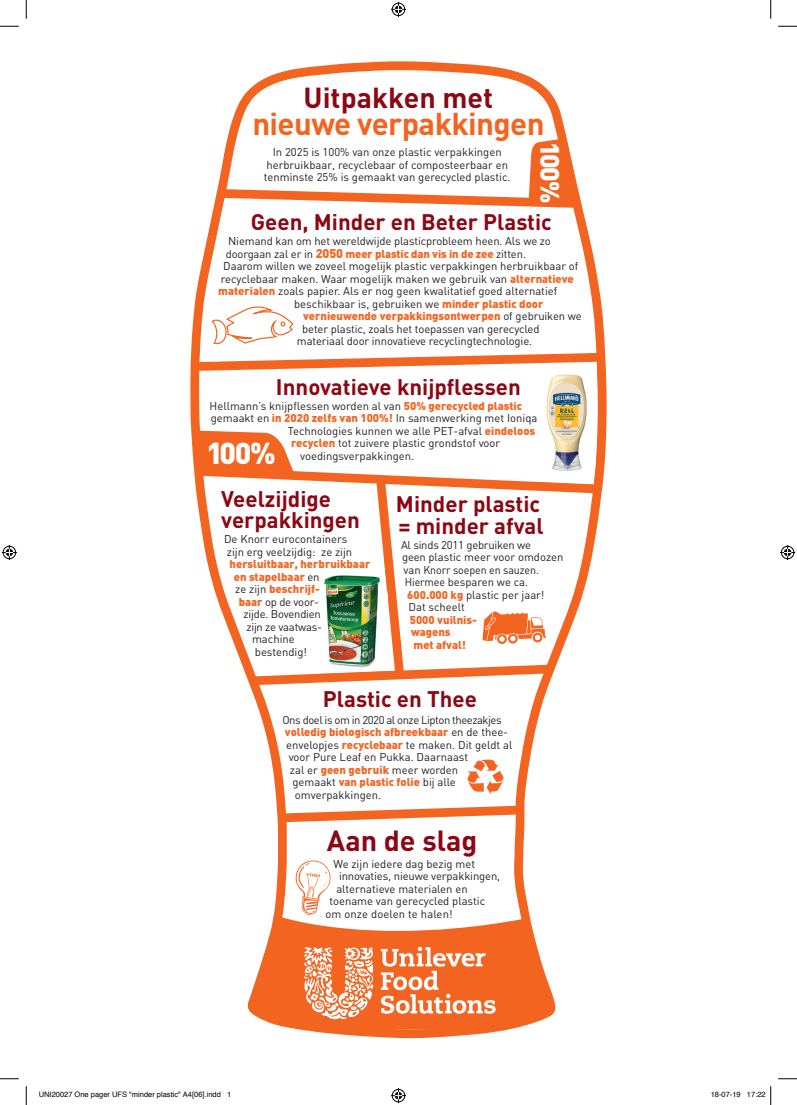
<style>
.page{position:relative;width:797px;height:1105px;background:#fff}
.page>*{position:absolute;margin:0;border:0;box-sizing:border-box;transform-origin:0 0}
.t1{font:700 31.25px "DIN";letter-spacing:-.02em;color:#f36421}
.t2{font:900 29.88px "DIN";color:#fff}
.t3{font:700 28.75px "DIN";color:#8c0714}
.t4{font:700 28.62px "DIN";color:#8c0714}
.t5{font:900 26.25px "DIN";color:#fff}
.t6{font:700 22.25px/21.2px "DIN";color:#8c0714}
.t7{font:11.25px/12.5px "DIN";color:#231f20;text-align:center}
.t8{font:900 11.25px/12.5px "DIN";color:#f36421}
.t9{font:11.25px "DIN";letter-spacing:-.02em;color:#231f20}
.t10{font:11.25px "DIN";letter-spacing:-.04em;color:#231f20}
.t11{font:11.25px "DIN";color:#231f20;scale:.95 1}
.t12{font:7.5px "Helvetica";color:#000}
.s1{font-weight:400;color:#231f20}
.s2{font-size:12.5px}
.s3{font-weight:900;color:#f36421}
</style>
<div class="page">
<svg style="left:190px;top:61px;width:416px;height:953px"></svg>
<svg style="left:235px;top:923px;width:318px;height:116px;fill:#f36421"></svg>
<svg style="left:281px;top:806px;width:239px;height:16px"></svg>
<svg style="left:196px;top:353px;width:406px;height:18px"></svg>
<img style="left:538px;top:366px;width:58px;height:65px">
<img style="left:596px;top:366px;width:6px;height:65px">
<svg style="left:278px;top:860px;width:247px;height:80px"></svg>
<svg style="left:467px;top:759px;width:36px;height:35px"></svg>
<svg style="left:220px;top:138px;width:356px;height:70px"></svg>
<svg style="left:211px;top:305px;width:82px;height:39px"></svg>
<svg style="left:195px;top:431px;width:408px;height:254px"></svg>
<svg style="left:381px;top:947px;width:114px;height:67px"></svg>
<svg style="left:304px;top:947px;width:69px;height:72px"></svg>
<svg style="left:0;top:25px;width:19px;height:2px"></svg>
<svg style="left:778px;top:25px;width:19px;height:2px"></svg>
<svg style="left:0;top:1078px;width:19px;height:1px"></svg>
<svg style="left:778px;top:1078px;width:19px;height:1px"></svg>
<svg style="left:25px;top:0;width:2px;height:19px"></svg>
<svg style="left:25px;top:1086px;width:2px;height:19px"></svg>
<svg style="left:770px;top:0;width:1px;height:19px"></svg>
<svg style="left:391px;top:2px;width:15px;height:15px"></svg>
<svg style="left:391px;top:1088px;width:15px;height:15px"></svg>
<svg style="left:2px;top:545px;width:15px;height:15px"></svg>
<svg style="left:780px;top:545px;width:15px;height:15px"></svg>
<svg style="left:770px;top:1086px;width:1px;height:19px"></svg>
<h3 class="t4" style="left:304px;top:79px;width:191px">Uitpakken met</h3>
<h1 class="t1" style="left:252px;top:103px;width:294px">nieuwe verpakkingen</h1>
<p class="t7" style="left:264px;top:146px;width:248px">In 2025 is 100% van onze plastic verpakkingen herbruikbaar, recyclebaar of composteerbaar en tenminste 25% is gemaakt van gerecycled plastic.</p>
<h3 class="t5" style="left:567px;top:142px;width:62px;rotate:90deg">100%</h3>
<h3 class="t6" style="left:251px;top:211px;width:303px">Geen, Minder en Beter Plastic</h3>
<p class="t7" style="left:228px;top:235px;width:324px">Niemand kan om het wereldwijde plasticprobleem heen. Als we zo</p>
<p class="t8" style="left:226px;top:247px;width:302px"><span class="s1">doorgaan zal er in</span> <span class="s2">2050</span> meer plastic dan vis in de zee <span class="s1">zitten.</span></p>
<p class="t7" style="left:223px;top:260px;width:357px">Daarom willen we zoveel mogelijk plastic verpakkingen herbruikbaar of</p>
<p class="t7" style="left:221px;top:272px;width:354px">recyclebaar maken. Waar mogelijk maken we gebruik van <span class="s3">alternatieve</span></p>
<p class="t7" style="left:218px;top:285px;width:341px"><span class="s3">materialen</span> zoals papier. Als er nog geen kwalitatief goed alternatief</p>
<p class="t7" style="left:294px;top:297px;width:251px">beschikbaar is, gebruiken we <span class="s3">minder plastic door</span></p>
<p class="t8" style="left:303px;top:309px;width:280px">vernieuwende verpakkingsontwerpen <span class="s1">of gebruiken we</span></p>
<p class="t7" style="left:302px;top:322px;width:239px">beter plastic, zoals het toepassen van gerecycled</p>
<p class="t7" style="left:297px;top:335px;width:237px">materiaal door innovatieve recyclingtechnologie.</p>
<h3 class="t6" style="left:276px;top:375px;width:246px">Innovatieve knijpflessen</h3>
<p class="t7" style="left:209px;top:399px;width:314px">Hellmann’s knijpflessen worden al van <span class="s3">50% gerecycled plastic</span></p>
<p class="t7" style="left:211px;top:411px;width:328px">gemaakt en <span class="s3">in 2020 zelfs van 100%!</span> In samenwerking met Ioniqa</p>
<p class="t7" style="left:288px;top:424px;width:249px">Technologies kunnen we alle PET-afval <span class="s3">eindeloos</span></p>
<p class="t7" style="left:291px;top:436px;width:210px"><span class="s3">recyclen</span> tot zuivere plastic grondstof voor</p>
<p class="t7" style="left:300px;top:449px;width:116px">voedingsverpakkingen.</p>
<h2 class="t2" style="left:206px;top:433px;width:71px">100%</h2>
<h3 class="t6" style="left:221px;top:487px;width:140px">Veelzijdige verpakkingen</h3>
<p class="t7" style="left:224px;top:533px;width:130px;text-align:left">De Knorr eurocontainers zijn erg veelzijdig: ze zijn</p>
<p class="t8" style="left:230px;top:557px;width:142px">hersluitbaar, herbruikbaar</p>
<p class="t8" style="left:234px;top:570px;width:87px">en stapelbaar <span class="s1">en</span></p>
<p class="t8" style="left:235px;top:582px;width:86px"><span class="s1">ze zijn</span> beschrijf-</p>
<p class="t7" style="left:239px;top:595px;width:82px"><span class="s3">baar</span> op de voor-</p>
<p class="t9" style="left:244px;top:607px;width:79px">zijde. Bovendien</p>
<p class="t9" style="left:246px;top:619px;width:77px">zijn ze vaatwas-</p>
<p class="t7" style="left:252px;top:633px;width:44px">machine</p>
<p class="t7" style="left:255px;top:645px;width:54px">bestendig!</p>
<h3 class="t6" style="left:396px;top:493px;width:149px">Minder plastic = minder afval</h3>
<p class="t9" style="left:401px;top:537px;width:131px">Al sinds 2011 gebruiken we</p>
<p class="t7" style="left:402px;top:551px;width:163px">geen plastic meer voor omdozen</p>
<p class="t7" style="left:403px;top:563px;width:137px">van Knorr soepen en sauzen.</p>
<p class="t11" style="left:405px;top:575px;width:131px">Hiermee besparen we ca.</p>
<p class="t7" style="left:407px;top:588px;width:139px"><span class="s3">600.000 kg</span> plastic per jaar!</p>
<p class="t7" style="left:408px;top:601px;width:58px">Dat scheelt</p>
<p class="t8" style="left:410px;top:613px;width:69px">5000 vuilnis&shy;wagens<br>met afval!</p>
<h3 class="t6" style="left:323px;top:687px;width:155px">Plastic en Thee</h3>
<p class="t10" style="left:282px;top:713px;width:221px">Ons doel is om in 2020 al onze Lipton theezakjes</p>
<p class="t8" style="left:285px;top:725px;width:225px">volledig biologisch afbreekbaar <span class="s1">en de thee-</span></p>
<p class="t7" style="left:286px;top:738px;width:228px">envelopjes <span class="s3">recyclebaar</span> te maken. Dit geldt al</p>
<p class="t7" style="left:289px;top:751px;width:181px">voor Pure Leaf en Pukka. Daarnaast</p>
<p class="t7" style="left:290px;top:763px;width:170px">zal er <span class="s3">geen gebruik</span> meer worden</p>
<p class="t8" style="left:292px;top:775px;width:165px"><span class="s1">gemaakt</span> van plastic folie <span class="s1">bij alle</span></p>
<p class="t7" style="left:295px;top:788px;width:88px">omverpakkingen.</p>
<h3 class="t3" style="left:327px;top:821px;width:152px">Aan de slag</h3>
<p class="t7" style="left:333px;top:857px;width:143px">We zijn iedere dag bezig met</p>
<p class="t7" style="left:339px;top:870px;width:163px">innovaties, nieuwe verpakkingen,</p>
<p class="t7" style="left:336px;top:882px;width:133px">alternatieve materialen en</p>
<p class="t7" style="left:329px;top:895px;width:157px">toename van gerecycled plastic</p>
<p class="t7" style="left:325px;top:907px;width:129px">om onze doelen te halen!</p>
<p class="t12" style="left:39px;top:1089px;width:194px">UNI20027 One pager UFS "minder plastic" A4[06].indd 1</p>
<p class="t12" style="left:710px;top:1089px;width:57px">18-07-19 17:22</p>
</div>
